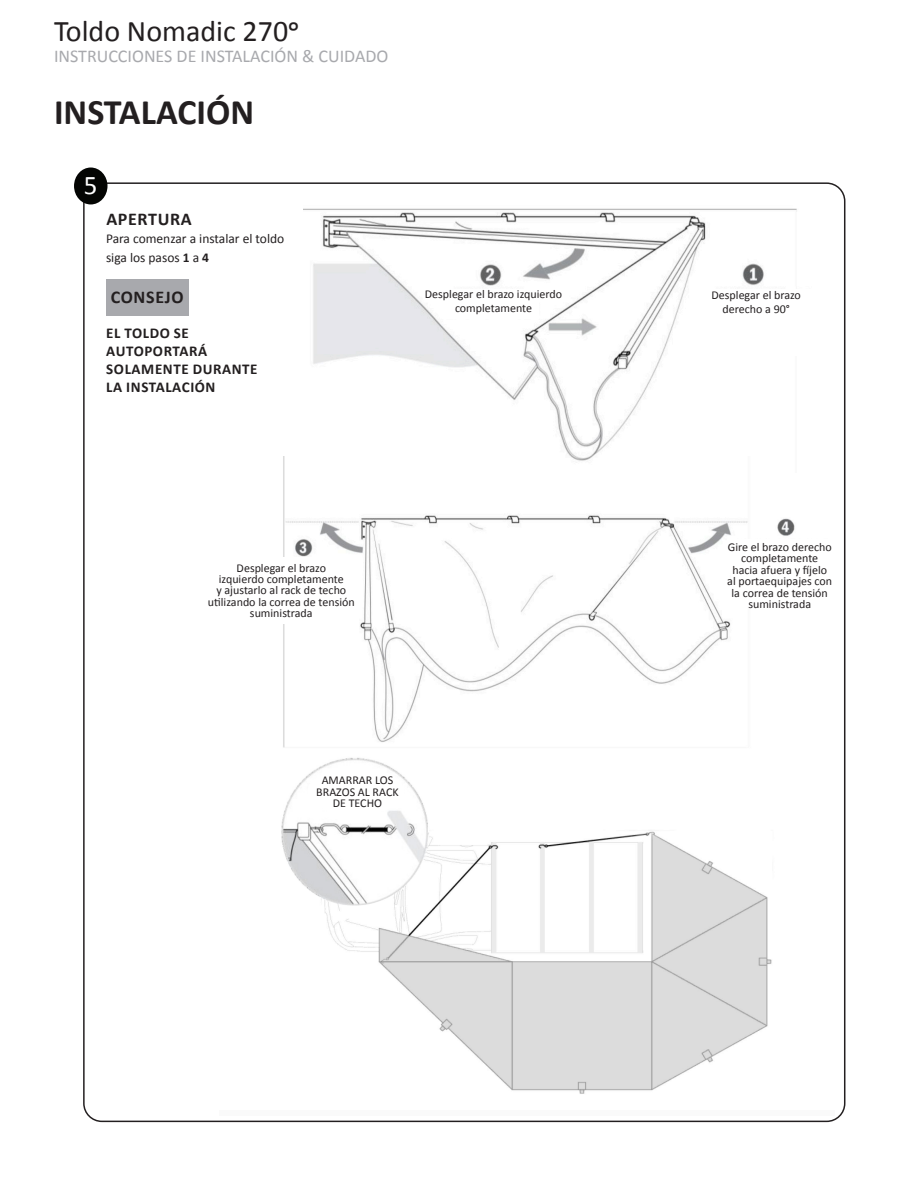
<style>
.page{position:relative;width:918px;height:1188px;background:#fff}
.page>*{position:absolute;margin:0;border:0;box-sizing:border-box;transform-origin:0 0}
.t1{font:700 36px "Calibri";color:#231f20}
.t2{font:30px "Calibri";color:#231f20}
.t3{font:27px "Calibri";color:#fff}
.t4{font:18px "Calibri";color:#a8a9ad}
.t5{font:700 18px "Calibri";letter-spacing:.035em;color:#231f20}
.t6{font:700 15px/18px "Calibri";letter-spacing:.04em;color:#231f20}
.t7{font:13.5px "Calibri";color:#231f20}
.t8{font:12px/11.4px "Calibri";color:#231f20;text-align:center}
.s1{font-weight:700}
</style>
<div class="page">
<div style="left:74px;top:168px;width:34px;height:36px;background:#040503;border-radius:50%"></div>
<div style="left:106px;top:279px;width:83px;height:37px;background:#a8a9ad"></div>
<img style="left:303px;top:204px;width:543px;height:269px">
<img style="left:283px;top:457px;width:562px;height:304px">
<div style="left:690px;top:290px;width:132px;height:66px;background:#fff"></div>
<div style="left:442px;top:290px;width:97px;height:29px;background:#fff"></div>
<div style="left:247px;top:557px;width:110px;height:67px;background:#fff"></div>
<div style="left:731px;top:539px;width:110px;height:67px;background:#fff"></div>
<img style="left:283px;top:748px;width:552px;height:346px">
<img style="left:279px;top:756px;width:150px;height:150px;border-radius:75px">
<div style="left:307px;top:767px;width:97px;height:49px;background:#fff;border-radius:50%"></div>
<h2 class="t2" style="left:54px;top:12px;width:247px">Toldo Nomadic 270o</h2>
<h3 class="t4" style="left:54px;top:45px;width:336px">INSTRUCCIONES DE INSTALACIÓN &amp; CUIDADO</h3>
<p class="t1" style="left:54px;top:90px;width:202px">INSTALACIÓN</p>
<p class="t3" style="left:84px;top:169px;width:15px">5</p>
<p class="t5" style="left:106px;top:208px;width:87px">APERTURA</p>
<p class="t7" style="left:106px;top:230px;width:180px">Para comenzar a instalar el toldo</p>
<p class="t7" style="left:106px;top:249px;width:105px">siga los pasos <span class="s1">1</span> a <span class="s1">4</span></p>
<p class="t5" style="left:111px;top:286px;width:75px">CONSEJO</p>
<p class="t6" style="left:106px;top:324px;width:84px">EL TOLDO SE</p>
<p class="t6" style="left:106px;top:342px;width:102px">AUTOPORTARÁ</p>
<p class="t6" style="left:106px;top:360px;width:153px">SOLAMENTE DURANTE<br>LA INSTALACIÓN</p>
<p class="t8" style="left:425px;top:288px;width:139px">Desplegar el brazo izquierdo</p>
<p class="t8" style="left:455px;top:302px;width:79px">completamente</p>
<p class="t8" style="left:237px;top:561px;width:91px">Desplegar el brazo</p>
<p class="t8" style="left:208px;top:573px;width:148px">izquierdo completamente<br>y ajustarlo al rack de techo utilizando la correa de tensión suministrada</p>
<p class="t8" style="left:316px;top:774px;width:84px">AMARRAR LOS<br>BRAZOS AL RACK<br>DE TECHO</p>
<p class="t8" style="left:712px;top:288px;width:91px">Desplegar el brazo</p>
<p class="t8" style="left:723px;top:303px;width:69px">derecho a 90°</p>
<p class="t8" style="left:728px;top:541px;width:105px">Gire el brazo derecho</p>
<p class="t8" style="left:727px;top:552px;width:106px">completamente hacia afuera y fíjelo al portaequipajes con la correa de tensión suministrada</p>
</div>
